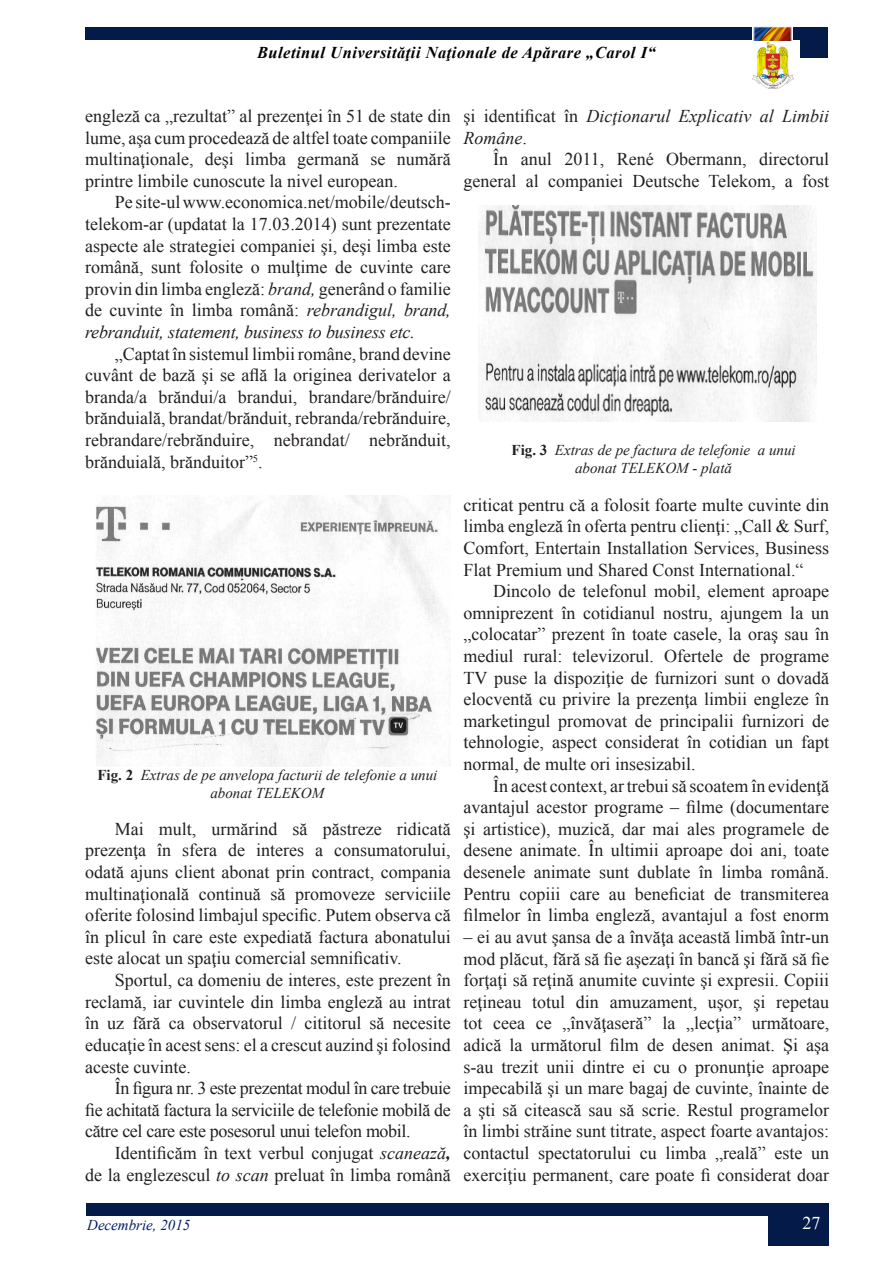
<style>
.page{position:relative;width:893px;height:1263px;background:#fff}
.page>*{position:absolute;margin:0;border:0;box-sizing:border-box;transform-origin:0 0}
.t1{font:18px/21.6px "Times New Roman";color:#231f20;text-align:justify}
.t2{font:italic 18px/21.6px "Times New Roman";color:#231f20}
.t3{font:18px "Times New Roman";color:#fff}
.t4{font:italic 700 16.5px "Times New Roman";letter-spacing:.03em;color:#000103}
.t5{font:italic 15px/18px "Times New Roman";color:#231f20;text-align:center}
.t6{font:italic 15px "Times New Roman";color:#001d67}
.s1{font-style:italic}
.s2{font-weight:700;font-style:normal}
.s3{font-weight:700;font-style:italic}
.s4{font-style:normal}
</style>
<div class="page">
<img style="left:753px;top:43px;width:40px;height:45px">
<div style="left:85px;top:27px;width:743px;height:13px;background:#041b49"></div>
<img style="left:752px;top:27px;width:40px;height:13px">
<div style="left:800px;top:36px;width:28px;height:22px;background:#041b49"></div>
<div style="left:87px;top:1203px;width:742px;height:13px;background:#041b49"></div>
<div style="left:768px;top:1216px;width:61px;height:29px;background:#041b49"></div>
<img style="left:96px;top:495px;width:355px;height:271px">
<img style="left:479px;top:206px;width:338px;height:216px">
<p class="t4" style="left:257px;top:41px;width:400px">Buletinul Universităţii Naţionale de Apărare „Carol I“</p>
<p class="t1" style="left:85px;top:105px;width:367px">engleză ca „rezultat” al prezenţei în 51 de state din lume, aşa cum procedează de altfel toate companiile multinaţionale, deşi limba germană se numără printre limbile cunoscute la nivel european.</p>
<p class="t1" style="left:85px;top:191px;width:367px;text-indent:30px">Pe site-ul www.economica.net/mobile/deutsch&shy;telekom-ar (updatat la 17.03.2014) sunt prezentate aspecte ale strategiei companiei şi, deşi limba este română, sunt folosite o mulţime de cuvinte care provin din limba engleză: <span class="s1">brand,</span> generând o familie de cuvinte în limba română: <span class="s1">rebrandigul, brand, rebranduit, statement, business to business etc.</span></p>
<p class="t1" style="left:85px;top:342px;width:367px;text-indent:30px">„Captat în sistemul limbii române, brand devine cuvânt de bază şi se află la originea derivatelor a branda/a brăndui/a brandui, brandare/brănduire/ brănduială, brandat/brănduit, rebranda/rebrănduire, rebrandare/rebrănduire, nebrandat/ nebrănduit, brănduială, brănduitor”<sup>5</sup>.</p>
<p class="t5" style="left:97px;top:766px;width:341px"><span class="s2">Fig. 2</span> Extras de pe anvelopa facturii de telefonie a unui abonat TELEKOM</p>
<p class="t1" style="left:85px;top:817px;width:367px;text-indent:30px">Mai mult, urmărind să păstreze ridicată prezenţa în sfera de interes a consumatorului, odată ajuns client abonat prin contract, compania multinaţională continuă să promoveze serviciile oferite folosind limbajul specific. Putem observa că în plicul în care este expediată factura abonatului este alocat un spaţiu comercial semnificativ.</p>
<p class="t1" style="left:85px;top:969px;width:367px;text-indent:30px">Sportul, ca domeniu de interes, este prezent în reclamă, iar cuvintele din limba engleză au intrat în uz fără ca observatorul / cititorul să necesite educaţie în acest sens: el a crescut auzind şi folosind aceste cuvinte.</p>
<p class="t1" style="left:85px;top:1077px;width:367px;text-indent:30px">În figura nr. 3 este prezentat modul în care trebuie fie achitată factura la serviciile de telefonie mobilă de către cel care este posesorul unui telefon mobil.</p>
<p class="t1" style="left:85px;top:1141px;width:367px;text-align:right">Identificăm în text verbul conjugat <span class="s1">scanează</span><span class="s3">,<br></span>de la englezescul <span class="s1">to scan</span> preluat în limba română</p>
<p class="t2" style="left:463px;top:105px;width:367px"><span class="s4">şi identificat în</span> Dicţionarul Explicativ al Limbii<br>Române<span class="s4">.</span></p>
<p class="t1" style="left:463px;top:148px;width:367px;text-align:right">În anul 2011, René Obermann, directorul general al companiei Deutsche Telekom, a fost</p>
<p class="t5" style="left:511px;top:441px;width:286px"><span class="s2">Fig. 3</span> Extras de pe factura de telefonie a unui abonat TELEKOM - plată</p>
<p class="t1" style="left:463px;top:493px;width:367px">criticat pentru că a folosit foarte multe cuvinte din limba engleză în oferta pentru clienţi: „Call &amp; Surf, Comfort, Entertain Installation Services, Business Flat Premium und Shared Const International.“</p>
<p class="t1" style="left:463px;top:580px;width:367px;text-indent:30px">Dincolo de telefonul mobil, element aproape omniprezent în cotidianul nostru, ajungem la un „colocatar” prezent în toate casele, la oraş sau în mediul rural: televizorul. Ofertele de programe TV puse la dispoziţie de furnizori sunt o dovadă elocventă cu privire la prezenţa limbii engleze în marketingul promovat de principalii furnizori de tehnologie, aspect considerat în cotidian un fapt normal, de multe ori insesizabil.</p>
<p class="t1" style="left:463px;top:774px;width:367px;text-indent:30px">În acest context, ar trebui să scoatem în evidenţă avantajul acestor programe – filme (documentare şi artistice), muzică, dar mai ales programele de desene animate. În ultimii aproape doi ani, toate desenele animate sunt dublate în limba română.<br>Pentru copiii care au beneficiat de transmiterea filmelor în limba engleză, avantajul a fost enorm</p>
<p class="t1" style="left:463px;top:925px;width:367px">– ei au avut şansa de a învăţa această limbă într-un mod plăcut, fără să fie aşezaţi în bancă şi fără să fie forţaţi să reţină anumite cuvinte şi expresii. Copiii reţineau totul din amuzament, uşor, şi repetau tot ceea ce „învăţaseră” la „lecţia” următoare, adică la următorul film de desen animat. Şi aşa s-au trezit unii dintre ei cu o pronunţie aproape impecabilă şi un mare bagaj de cuvinte, înainte de a şti să citească sau să scrie. Restul programelor în limbi străine sunt titrate, aspect foarte avantajos: contactul spectatorului cu limba „reală” este un exerciţiu permanent, care poate fi considerat doar</p>
<p class="t6" style="left:87px;top:1215px;width:105px">Decembrie, 2015</p>
<p class="t3" style="left:802px;top:1210px;width:19px">27</p>
</div>
